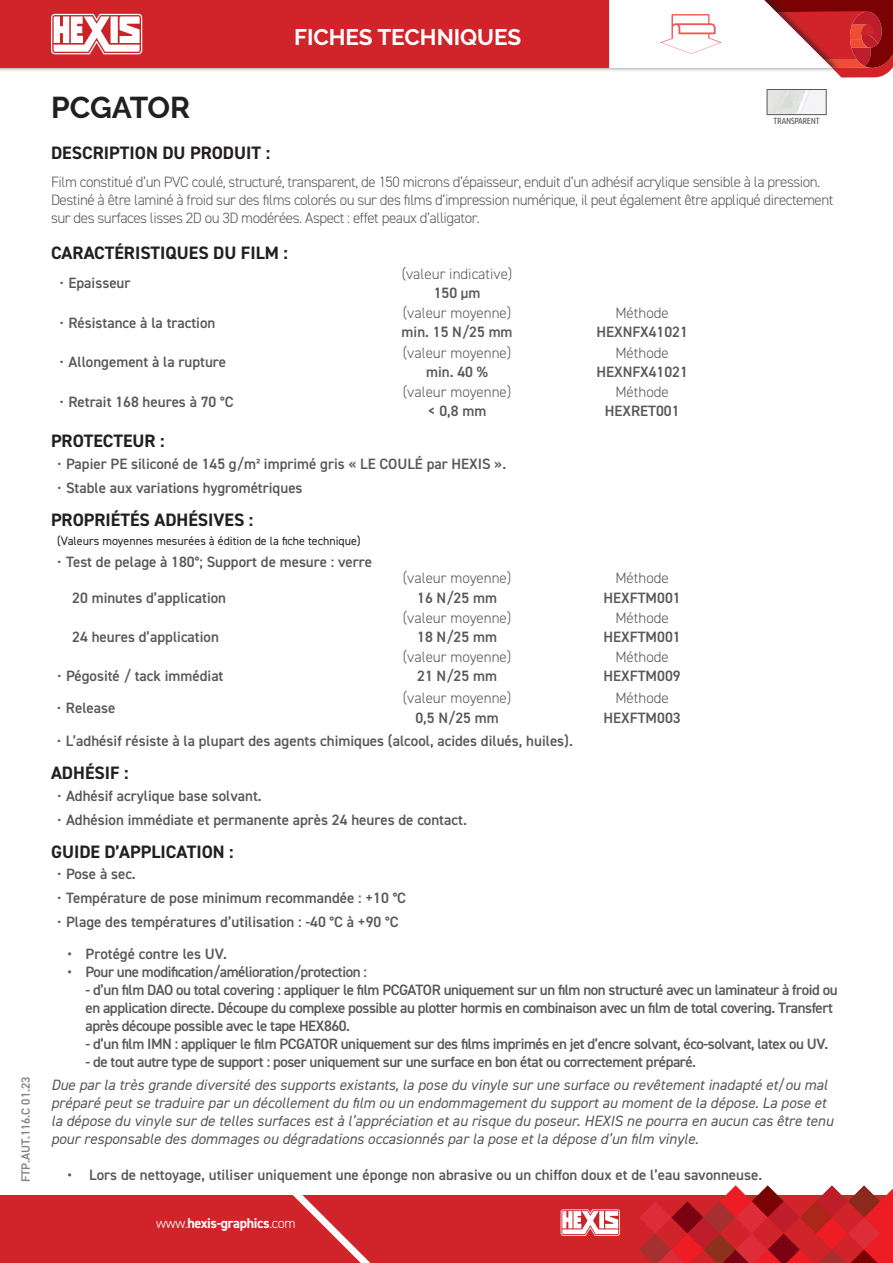
<style>
.page{position:relative;width:893px;height:1263px;background:#fff}
.page>*{position:absolute;margin:0;border:0;box-sizing:border-box;transform-origin:0 0}
.t1{font:700 30px "Raleway";letter-spacing:-.005em;color:#231f20}
.t2{font:700 22.5px "Raleway";color:#fff}
.t3{font:700 18px "DIN2014";color:#231f20}
.t4{font:600 15px "DIN2014";color:#57585a}
.t5{font:600 15px/18px "DIN2014";letter-spacing:-.03em;color:#57585a}
.t6{font:italic 15px/18px "DIN2014";color:#57585a}
.t7{font:300 15px/18px "DIN2014";letter-spacing:-.03em;color:#57585a}
.t8{font:300 15px "DIN2014";color:#57585a}
.t9{font:700 14.1px "DIN2014";letter-spacing:-.025em;color:#fff}
.t10{font:12px "DIN2014";color:#231f20}
.t11{font:600 12px "DIN2014";color:#808285}
.t12{font:9px "Ubuntu Condensed";letter-spacing:-.025em;color:#545557}
.s1{font-weight:400}
.s2{font-weight:300}
</style>
<div class="page">
<div style="left:0;top:0;width:841px;height:73px;background:#231f20;opacity:.6"></div>
<div style="left:0;top:0;width:609px;height:68px;background:#d1232a"></div>
<div style="left:0;top:1195px;width:893px;height:68px;background:#d1232a"></div>
<svg style="left:293px;top:1195px;width:78px;height:68px"></svg>
<svg style="left:51px;top:14px;width:95px;height:40px"></svg>
<svg style="left:561px;top:1209px;width:59px;height:27px;background:#edb6b8"></svg>
<svg style="left:639px;top:1185px;width:254px;height:78px"></svg>
<svg style="left:609px;top:0;width:284px;height:78px"></svg>
<img style="left:769px;top:91px;width:55px;height:22px">
<div style="left:767px;top:89px;width:59px;height:26px;border:1px solid #57585a"></div>
<p class="t11" style="left:18px;top:1182px;width:107px;rotate:-90deg">FTP.AUT.116.C 01.23</p>
<h1 class="t1" style="left:51px;top:90px;width:141px">PCGATOR</h1>
<h2 class="t2" style="left:294px;top:24px;width:229px">FICHES TECHNIQUES</h2>
<p class="t12" style="left:774px;top:115px;width:48px">TRANSPARENT</p>
<p class="t3" style="left:51px;top:140px;width:221px">DESCRIPTION DU PRODUIT :</p>
<p class="t7" style="left:51px;top:173px;width:784px">Film constitué d’un PVC coulé, structuré, transparent, de 150 microns d’épaisseur, enduit d’un adhésif acrylique sensible à la pression.<br>Destiné à être laminé à froid sur des films colorés ou sur des films d’impression numérique, il peut également être appliqué directement sur des surfaces lisses 2D ou 3D modérées. Aspect : effet peaux d’alligator.</p>
<p class="t3" style="left:51px;top:240px;width:238px">CARACTÉRISTIQUES DU FILM :</p>
<p class="t4" style="left:60px;top:273px;width:73px"><span class="s1">•</span> Epaisseur</p>
<p class="t8" style="left:402px;top:264px;width:112px">(valeur indicative)</p>
<p class="t4" style="left:434px;top:283px;width:48px">150 µm</p>
<p class="t4" style="left:60px;top:313px;width:157px"><span class="s1">•</span> Résistance à la traction</p>
<p class="t4" style="left:60px;top:352px;width:168px"><span class="s1">•</span> Allongement à la rupture</p>
<p class="t4" style="left:60px;top:392px;width:176px"><span class="s1">•</span> Retrait 168 heures à 70 °C</p>
<p class="t8" style="left:403px;top:304px;width:110px">(valeur moyenne)</p>
<p class="t4" style="left:402px;top:322px;width:113px">min. 15 N/25 mm</p>
<p class="t8" style="left:403px;top:343px;width:110px">(valeur moyenne)</p>
<p class="t4" style="left:426px;top:362px;width:63px">min. 40 %</p>
<p class="t8" style="left:403px;top:383px;width:110px">(valeur moyenne)</p>
<p class="t4" style="left:428px;top:401px;width:60px">&lt; 0,8 mm</p>
<p class="t3" style="left:51px;top:429px;width:115px">PROTECTEUR :</p>
<p class="t4" style="left:57px;top:454px;width:451px"><span class="s1">•</span> Papier PE siliconé de 145 g/m² imprimé gris « LE COULÉ par HEXIS ».</p>
<p class="t4" style="left:57px;top:478px;width:247px"><span class="s1">•</span> Stable aux variations hygrométriques</p>
<p class="t3" style="left:51px;top:508px;width:204px">PROPRIÉTÉS ADHÉSIVES :</p>
<p class="t10" style="left:57px;top:534px;width:305px">(Valeurs moyennes mesurées à édition de la fiche technique)</p>
<p class="t4" style="left:57px;top:552px;width:317px"><span class="s1">•</span> Test de pelage à 180°; Support de mesure : verre</p>
<p class="t4" style="left:72px;top:587px;width:155px">20 minutes d’application</p>
<p class="t8" style="left:403px;top:569px;width:110px">(valeur moyenne)</p>
<p class="t4" style="left:417px;top:587px;width:81px">16 N/25 mm</p>
<p class="t4" style="left:72px;top:627px;width:148px">24 heures d’application</p>
<p class="t4" style="left:57px;top:666px;width:168px"><span class="s1">•</span> Pégosité / tack immédiat</p>
<p class="t4" style="left:57px;top:698px;width:60px"><span class="s1">•</span> Release</p>
<p class="t8" style="left:403px;top:608px;width:110px">(valeur moyenne)</p>
<p class="t4" style="left:417px;top:627px;width:81px">18 N/25 mm</p>
<p class="t8" style="left:403px;top:648px;width:110px">(valeur moyenne)</p>
<p class="t4" style="left:417px;top:666px;width:81px">21 N/25 mm</p>
<p class="t8" style="left:403px;top:689px;width:110px">(valeur moyenne)</p>
<p class="t4" style="left:415px;top:707px;width:85px">0,5 N/25 mm</p>
<p class="t8" style="left:615px;top:304px;width:55px">Méthode</p>
<p class="t4" style="left:596px;top:322px;width:93px">HEXNFX41021</p>
<p class="t8" style="left:615px;top:343px;width:55px">Méthode</p>
<p class="t4" style="left:596px;top:362px;width:93px">HEXNFX41021</p>
<p class="t8" style="left:615px;top:383px;width:55px">Méthode</p>
<p class="t4" style="left:605px;top:401px;width:76px">HEXRET001</p>
<p class="t8" style="left:615px;top:569px;width:55px">Méthode</p>
<p class="t4" style="left:603px;top:587px;width:79px">HEXFTM001</p>
<p class="t8" style="left:615px;top:608px;width:55px">Méthode</p>
<p class="t4" style="left:603px;top:627px;width:79px">HEXFTM001</p>
<p class="t8" style="left:615px;top:648px;width:55px">Méthode</p>
<p class="t4" style="left:603px;top:666px;width:79px">HEXFTM009</p>
<p class="t8" style="left:615px;top:689px;width:55px">Méthode</p>
<p class="t4" style="left:603px;top:707px;width:79px">HEXFTM003</p>
<p class="t4" style="left:57px;top:731px;width:517px"><span class="s1">•</span> L’adhésif résiste à la plupart des agents chimiques (alcool, acides dilués, huiles).</p>
<p class="t3" style="left:51px;top:761px;width:79px">ADHÉSIF :</p>
<p class="t4" style="left:57px;top:786px;width:206px"><span class="s1">•</span> Adhésif acrylique base solvant.</p>
<p class="t4" style="left:57px;top:810px;width:411px"><span class="s1">•</span> Adhésion immédiate et permanente après 24 heures de contact.</p>
<p class="t3" style="left:51px;top:839px;width:184px">GUIDE D’APPLICATION :</p>
<p class="t4" style="left:57px;top:864px;width:80px"><span class="s1">•</span> Pose à sec.</p>
<p class="t4" style="left:57px;top:888px;width:351px"><span class="s1">•</span> Température de pose minimum recommandée : +10 °C</p>
<p class="t4" style="left:57px;top:912px;width:343px"><span class="s1">•</span> Plage des températures d’utilisation : -40 °C à +90 °C</p>
<p class="t4" style="left:68px;top:944px;width:161px">• Protégé contre les UV.</p>
<p class="t5" style="left:68px;top:963px;width:301px">• Pour une modification/amélioration/protection :</p>
<p class="t5" style="left:86px;top:981px;width:754px">- d’un film DAO ou total covering : appliquer le film PCGATOR uniquement sur un film non structuré avec un laminateur à froid ou en application directe. Découpe du complexe possible au plotter hormis en combinaison avec un film de total covering. Transfert après découpe possible avec le tape HEX860.</p>
<p class="t5" style="left:86px;top:1035px;width:744px">- d’un film IMN : appliquer le film PCGATOR uniquement sur des films imprimés en jet d’encre solvant, éco-solvant, latex ou UV.</p>
<p class="t5" style="left:86px;top:1053px;width:612px">- de tout autre type de support : poser uniquement sur une surface en bon état ou correctement préparé.</p>
<p class="t6" style="left:51px;top:1075px;width:784px">Due par la très grande diversité des supports existants, la pose du vinyle sur une surface ou revêtement inadapté et/ou mal préparé peut se traduire par un décollement du film ou un endommagement du support au moment de la dépose. La pose et la dépose du vinyle sur de telles surfaces est à l’appréciation et au risque du poseur. HEXIS ne pourra en aucun cas être tenu pour responsable des dommages ou dégradations occasionnés par la pose et la dépose d’un film vinyle.</p>
<p class="t4" style="left:68px;top:1164px;width:696px">• Lors de nettoyage, utiliser uniquement une éponge non abrasive ou un chiffon doux et de l’eau savonneuse.</p>
<p class="t9" style="left:156px;top:1214px;width:141px"><span class="s2">www.</span>hexis-graphics<span class="s2">.com</span></p>
</div>
